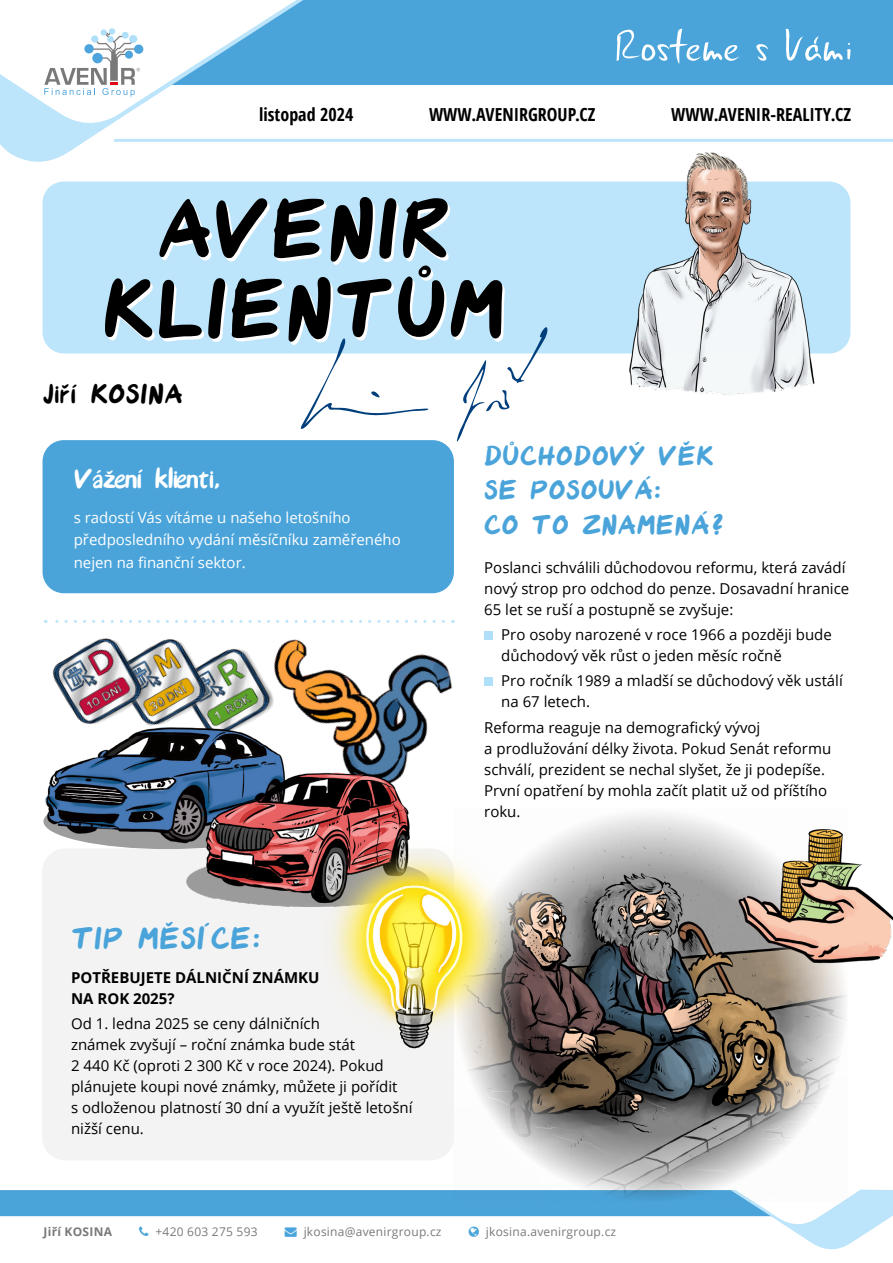
<style>
.page{position:relative;width:893px;height:1263px;background:#fff}
.page>*{position:absolute;margin:0;border:0;box-sizing:border-box;transform-origin:0 0}
.t1{font:108.6px/79.9px "Avenir Font";color:#000;text-align:center}
.t2{font:40.35px "Avenir Font";color:#4aa4da}
.t3{font:36px/34.5px "Avenir Font";color:#4aa4da}
.t4{font:36px "Avenir Font";letter-spacing:-.03em;color:#fff}
.t5{font:36px "Avenir Font";color:#000}
.t6{font:700 condensed 18px "Open Sans";color:#000}
.t7{font:15px/21px "Open Sans";color:#000}
.t8{font:15px/22.5px "Open Sans";color:#fff}
.t9{font:700 15px/21px "Open Sans";color:#000}
.t10{font:12px "Open Sans";letter-spacing:.02em;color:#797979}
.t11{font:700 12px "Open Sans";letter-spacing:.02em;color:#797979}
.s1{color:#49a5db}
</style>
<div class="page">
<div style="left:22px;top:0;width:871px;height:85px;background:#4aa4da"></div>
<svg style="left:0;top:0;width:328px;height:162px"></svg>
<svg style="left:617px;top:29px;width:123px;height:35px"></svg>
<svg style="left:756px;top:44px;width:12px;height:17px"></svg>
<svg style="left:786px;top:29px;width:64px;height:32px"></svg>
<hr style="left:115px;top:139px;width:778px;height:3px;background:#bce4fa">
<div style="left:43px;top:182px;width:807px;height:171px;background:#bce4fa;border-radius:21px"></div>
<svg style="left:0;top:0;width:302px;height:129px"></svg>
<img style="left:465px;top:814px;width:381px;height:375px">
<img style="left:775px;top:827px;width:71px;height:35px">
<img style="left:732px;top:862px;width:161px;height:109px">
<img style="left:222px;top:587px;width:258px;height:232px">
<div style="left:42px;top:848px;width:412px;height:312px;background:#f3f3f3;border-radius:23px"></div>
<div style="left:43px;top:440px;width:411px;height:153px;background:#4aa4da;border-radius:21px"></div>
<div style="left:484px;top:631px;width:9px;height:9px;background:#afdff9"></div>
<div style="left:484px;top:677px;width:9px;height:9px;background:#afdff9"></div>
<img style="left:221px;top:636px;width:64px;height:77px">
<img style="left:155px;top:638px;width:66px;height:75px">
<img style="left:52px;top:638px;width:103px;height:75px">
<img style="left:43px;top:713px;width:260px;height:133px">
<img style="left:177px;top:764px;width:263px;height:143px">
<img style="left:300px;top:831px;width:240px;height:228px">
<svg style="left:45px;top:620px;width:398px;height:3px"></svg>
<img style="left:588px;top:141px;width:263px;height:255px">
<svg style="left:298px;top:338px;width:131px;height:91px"></svg>
<svg style="left:454px;top:327px;width:94px;height:115px"></svg>
<svg style="left:0;top:1189px;width:893px;height:61px"></svg>
<p class="t6" style="left:259px;top:101px;width:96px">listopad 2024</p>
<p class="t6" style="left:429px;top:101px;width:168px">WWW.AVENIRGROUP.CZ</p>
<p class="t6" style="left:671px;top:101px;width:181px">WWW.AVENIR-REALITY.CZ</p>
<h1 class="t1" style="left:102px;top:192px;width:405px">AVENIR<br>KLIENTŮM</h1>
<h3 class="t5" style="left:43px;top:379px;width:142px">Jiří KOSINA</h3>
<h3 class="t4" style="left:74px;top:464px;width:148px">Vážení klienti,</h3>
<p class="t8" style="left:74px;top:505px;width:329px">s radostí Vás vítáme u našeho letošního předposledního vydání měsíčníku zaměřeného nejen na finanční sektor.</p>
<h2 class="t2" style="left:71px;top:922px;width:192px">TIP MĚSÍCE:</h2>
<p class="t9" style="left:71px;top:966px;width:250px">POTŘEBUJETE DÁLNIČNÍ ZNÁMKU<br>NA ROK 2025?</p>
<p class="t7" style="left:71px;top:1013px;width:343px">Od 1. ledna 2025 se ceny dálničních<br>známek zvyšují – roční známka bude stát<br>2 440 Kč (oproti 2 300 Kč v roce 2024). Pokud plánujete koupi nové známky, můžete ji pořídit<br>s odloženou platností 30 dní a využít ještě letošní nižší cenu.</p>
<h3 class="t3" style="left:484px;top:439px;width:242px">DŮCHODOVÝ VĚK<br>SE POSOUVÁ:<br>CO TO ZNAMENÁ?</h3>
<p class="t7" style="left:484px;top:557px;width:366px">Poslanci schválili důchodovou reformu, která zavádí nový strop pro odchod do penze. Dosavadní hranice<br>65 let se ruší a postupně se zvyšuje:</p>
<p class="t7" style="left:501px;top:624px;width:332px">Pro osoby narozené v roce 1966 a později bude důchodový věk růst o jeden měsíc ročně</p>
<p class="t7" style="left:501px;top:670px;width:343px">Pro ročník 1989 a mladší se důchodový věk ustálí na 67 letech.</p>
<p class="t7" style="left:484px;top:716px;width:348px">Reforma reaguje na demografický vývoj<br>a prodlužování délky života. Pokud Senát reformu schválí, prezident se nechal slyšet, že ji podepíše.<br>První opatření by mohla začít platit už od příštího roku.</p>
<p class="t11" style="left:44px;top:1223px;width:70px">Jiří KOSINA</p>
<p class="t10" style="left:155px;top:1223px;width:104px">+420 603 275 593</p>
<p class="t10" style="left:285px;top:1223px;width:158px"><span class="s1">→</span> jkosina@avenirgroup.cz</p>
<p class="t10" style="left:486px;top:1223px;width:132px">jkosina.avenirgroup.cz</p>
</div>
